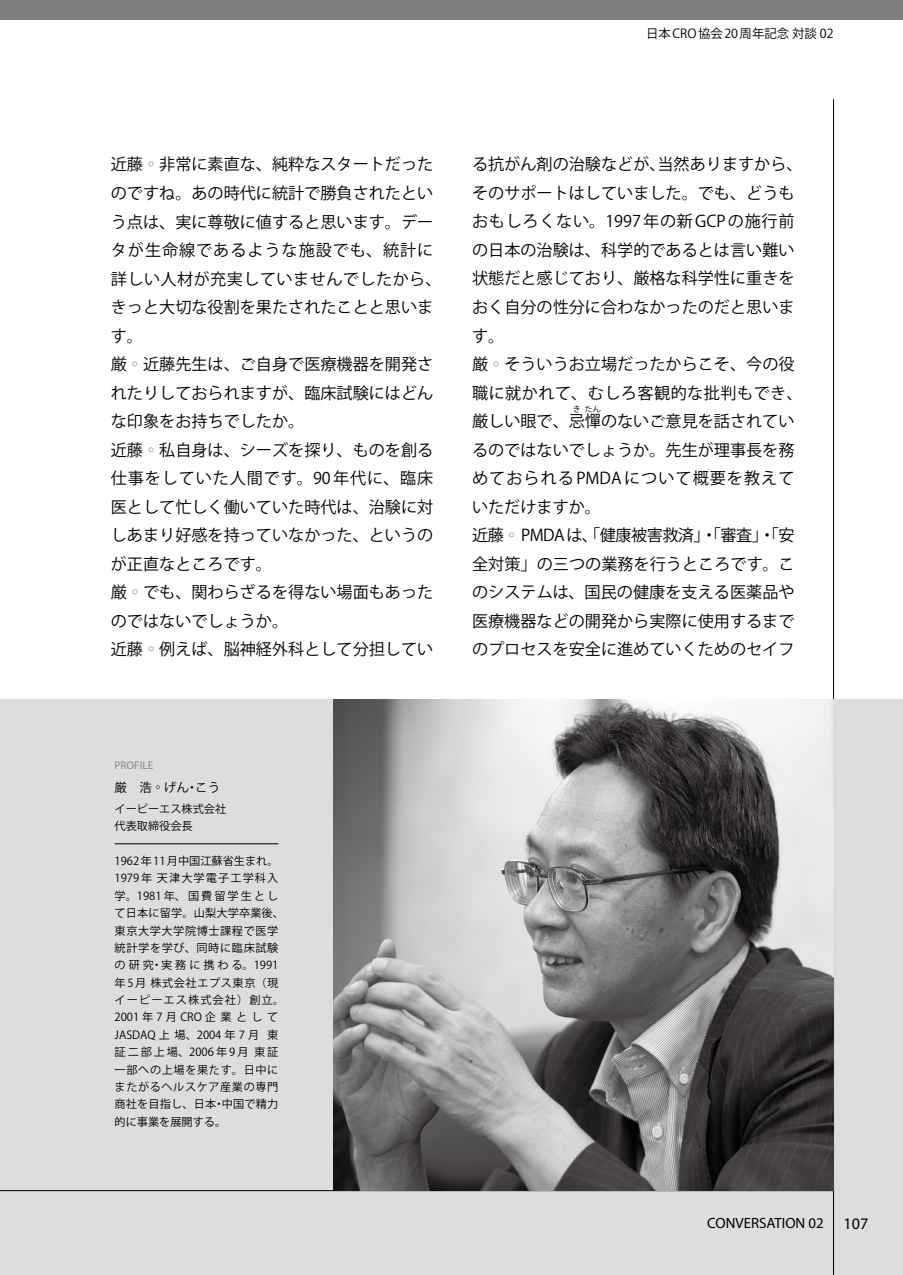
<style>
.page{position:relative;width:903px;height:1275px;background:#fff}
.page>*{position:absolute;margin:0;border:0;box-sizing:border-box;transform-origin:0 0}
.t1{font:16.1px/28.5px "Koz Go Pr 6 N";color:#000}
.t2{font:14.88px "Myriad Pro";color:#000}
.t3{font:12.42px "Koz Go Pr 6 N";color:#000}
.t4{font:11.2px/17.3px "Koz Go Pr 6 N";letter-spacing:.05em;color:#000}
.t5{font:11.2px/17.3px "Koz Go Pr 6 N";color:#000}
.t6{font:11.2px "Myriad Pro";color:#898989}
.t7{font:8.05px "Koz Go Pr 6 N";color:#000}
.s1{color:#898989}
.s2{font-size:16.1px}
</style>
<div class="page">
<div style="left:0;top:699px;width:903px;height:576px;background:#dcdddd"></div>
<hr style="left:833px;top:99px;width:1px;height:1176px;background:#000">
<hr style="left:0;top:1190px;width:833px;height:1px;background:#000">
<div style="left:0;top:0;width:903px;height:20px;background:#7d7d7d"></div>
<img style="left:333px;top:700px;width:501px;height:490px">
<hr style="left:115px;top:843px;width:163px;height:1px;background:#000">
<p class="t3" style="left:646px;top:27px;width:189px">日本 CRO 協会 20 周年記念 対談 02</p>
<p class="t1" style="left:111px;top:151px;width:332px">近藤<span class="s1">◦</span>非常に素直な、純粋なスタートだったのですね。あの時代に統計で勝負されたという点は、実に尊敬に値すると思います。データが生命線であるような施設でも、統計に詳しい人材が充実していませんでしたから、きっと大切な役割を果たされたことと思います。<br>厳<span class="s1">◦</span>近藤先生は、ご自身で医療機器を開発されたりしておられますが、臨床試験にはどんな印象をお持ちでしたか。<br>近藤<span class="s1">◦</span>私自身は、シーズを探り、ものを創る仕事をしていた人間です。90年代に、臨床医として忙しく働いていた時代は、治験に対しあまり好感を持っていなかった、というのが正直なところです。<br>厳<span class="s1">◦</span>でも、関わらざるを得ない場面もあったのではないでしょうか。<br>近藤<span class="s1">◦</span>例えば、脳神経外科として分担してい</p>
<p class="t1" style="left:472px;top:151px;width:332px">る抗がん剤の治験などが、当然ありますから、そのサポートはしていました。でも、どうもおもしろくない。1997年の新GCPの施行前の日本の治験は、科学的であるとは言い難い状態だと感じており、厳格な科学性に重きをおく自分の性分に合わなかったのだと思います。<br>厳<span class="s1">◦</span>そういうお立場だったからこそ、今の役職に就かれて、むしろ客観的な批判もでき、厳しい眼で、忌憚のないご意見を話されてい</p>
<p class="t7" style="left:573px;top:405px;width:10px">き</p>
<p class="t7" style="left:585px;top:405px;width:18px">たん</p>
<p class="t1" style="left:472px;top:436px;width:324px">るのではないでしょうか。先生が理事長を務めておられるPMDAについて概要を教えていただけますか。<br>近藤<span class="s1">◦</span>PMDAは、「健康被害救済」・「審査」・「安全対策」の三つの業務を行うところです。このシステムは、国民の健康を支える医薬品や医療機器などの開発から実際に使用するまでのプロセスを安全に進めていくためのセイフ</p>
<p class="t6" style="left:115px;top:758px;width:40px">PROFILE</p>
<p class="t3" style="left:115px;top:780px;width:107px">厳　浩◦げん・こう</p>
<p class="t5" style="left:115px;top:800px;width:113px">イーピーエス株式会社代表取締役会長</p>
<p class="t4" style="left:115px;top:852px;width:171px">1962 年 11 月中国江蘇省生まれ。<br>1979年 天津大学電子工学科入学。1981年、国費留学生として日本に留学。山梨大学卒業後、東京大学大学院博士課程で医学統計学を学び、同時に臨床試験の研究・実務に携わる。1991年5月 株式会社エプス東京（現イーピーエス株式会社）創立。<br>2001年7月 CRO企業として<br>JASDAQ 上場、2004 年 7 月 東証二部上場、2006年9月 東証一部への上場を果たす。日中にまたがるヘルスケア産業の専門商社を目指し、日本・中国で精力的に事業を展開する。</p>
<p class="t2" style="left:707px;top:1214px;width:163px">CONVERSATION 02 <span class="s2">107</span></p>
</div>
